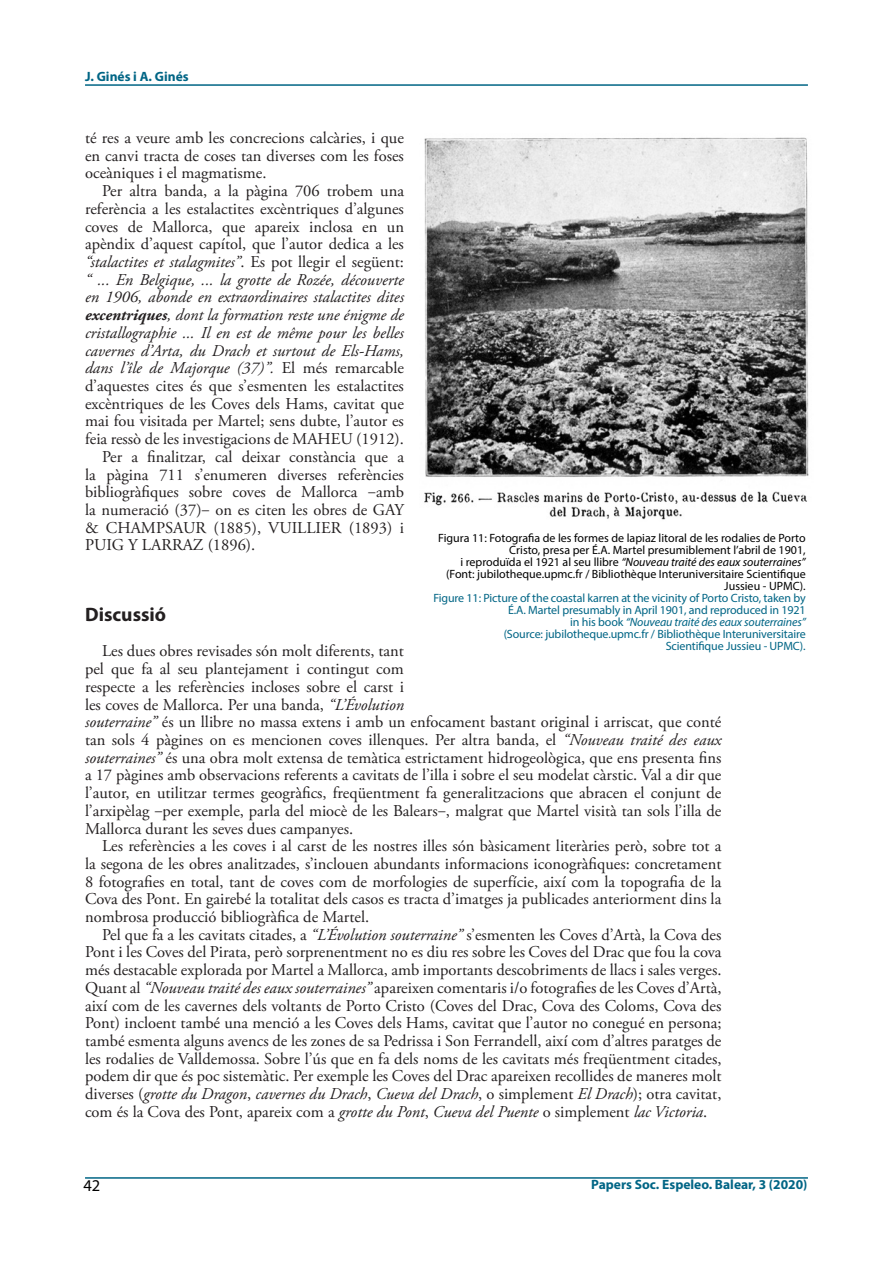
<style>
.page{position:relative;width:893px;height:1263px;background:#fff}
.page>*{position:absolute;margin:0;border:0;box-sizing:border-box;transform-origin:0 0}
.t1{font:700 19.5px "Myriad Pro";color:#231f20}
.t2{font:16.5px/17.7px "Adobe Garamond Pro";color:#231f20;text-align:justify}
.t3{font:italic 16.5px "Adobe Garamond Pro";color:#231f20}
.t4{font:16.5px "Myriad Pro";color:#000}
.t5{font:700 13.5px "Myriad Pro";color:#006585}
.t6{font:12px/12px "Myriad Pro";color:#000;text-align:right}
.t7{font:12px/12px "Myriad Pro";letter-spacing:-.01em;color:#006585;text-align:right}
.s1{font-style:normal}
.s2{font-weight:700}
.s3{font-style:italic}
</style>
<div class="page">
<hr style="left:85px;top:1177px;width:723px;height:2px;background:#006585">
<hr style="left:85px;top:84px;width:723px;height:2px;background:#006585">
<img style="left:424px;top:137px;width:385px;height:383px">
<p class="t5" style="left:85px;top:68px;width:105px">J. Ginés i A. Ginés</p>
<p class="t2" style="left:85px;top:130px;width:320px">té res a veure amb les concrecions calcàries, i que en canvi tracta de coses tan diverses com les foses oceàniques i el magmatisme.</p>
<p class="t2" style="left:102px;top:183px;width:303px">Per altra banda, a la pàgina 706 trobem una</p>
<p class="t2" style="left:85px;top:200px;width:320px">referència a les estalactites excèntriques d’algunes</p>
<p class="t2" style="left:85px;top:218px;width:320px">coves de Mallorca, que apareix inclosa en un</p>
<p class="t2" style="left:85px;top:236px;width:320px">apèndix d’aquest capítol, que l’autor dedica a les</p>
<p class="t3" style="left:85px;top:252px;width:320px">“stalactites et stalagmites”<span class="s1">. Es pot llegir el següent:</span></p>
<p class="t3" style="left:85px;top:270px;width:320px">“ ... En Belgique, ... la grotte de Rozée, découverte</p>
<p class="t3" style="left:85px;top:287px;width:320px">en 1906, abonde en extraordinaires stalactites dites</p>
<p class="t3" style="left:85px;top:305px;width:320px"><span class="s2">excentriques</span>, dont la formation reste une énigme de</p>
<p class="t3" style="left:85px;top:323px;width:320px">cristallographie ... Il en est de même pour les belles</p>
<p class="t3" style="left:85px;top:340px;width:320px">cavernes d’Arta, du Drach et surtout de Els-Hams,</p>
<p class="t3" style="left:85px;top:358px;width:320px">dans l’île de Majorque (37)”. <span class="s1">El més remarcable</span></p>
<p class="t2" style="left:85px;top:377px;width:320px">d’aquestes cites és que s’esmenten les estalactites</p>
<p class="t2" style="left:85px;top:395px;width:320px">excèntriques de les Coves dels Hams, cavitat que</p>
<p class="t2" style="left:85px;top:413px;width:320px">mai fou visitada per Martel; sens dubte, l’autor es</p>
<p class="t2" style="left:85px;top:431px;width:320px">feia ressò de les investigacions de MAHEU (1912).</p>
<p class="t2" style="left:102px;top:448px;width:303px">Per a finalitzar, cal deixar constància que a</p>
<p class="t2" style="left:85px;top:466px;width:320px">la pàgina 711 s’enumeren diverses referències</p>
<p class="t2" style="left:85px;top:484px;width:320px">bibliogràfiques sobre coves de Mallorca ‒amb</p>
<p class="t2" style="left:85px;top:501px;width:320px">la numeració (37)‒ on es citen les obres de GAY</p>
<p class="t2" style="left:85px;top:519px;width:320px">&amp; CHAMPSAUR (1885), VUILLIER (1893) i</p>
<p class="t2" style="left:85px;top:537px;width:172px">PUIG Y LARRAZ (1896).</p>
<p class="t6" style="left:438px;top:531px;width:369px">Figura 11: Fotografia de les formes de lapiaz litoral de les rodalies de Porto Cristo, presa per É.A. Martel presumiblement l’abril de 1901,<br>i reproduïda el 1921 al seu llibre <span class="s3">“Nouveau traité des eaux souterraines” </span>(Font: jubilotheque.upmc.fr / Bibliothèque Interuniversitaire Scientifique Jussieu - UPMC).</p>
<p class="t7" style="left:433px;top:591px;width:374px">Figure 11: Picture of the coastal karren at the vicinity of Porto Cristo, taken by É.A. Martel presumably in April 1901, and reproduced in 1921<br>in his book <span class="s3">“Nouveau traité des eaux souterraines”<br></span>(Source: jubilotheque.upmc.fr / Bibliothèque Interuniversitaire<br>Scientifique Jussieu - UPMC).</p>
<p class="t1" style="left:85px;top:602px;width:83px">Discussió</p>
<p class="t2" style="left:85px;top:643px;width:638px;text-align:left;text-indent:17px">Les dues obres revisades són molt diferents, tant<br>pel que fa al seu plantejament i contingut com<br>respecte a les referències incloses sobre el carst i<br>les coves de Mallorca. Per una banda, <span class="s3">“L’Évolution<br>souterraine”</span> és un llibre no massa extens i amb un enfocament bastant original i arriscat, que conté tan sols 4 pàgines on es mencionen coves illenques. Per altra banda, el <span class="s3">“Nouveau traité des eaux souterraines”</span> és una obra molt extensa de temàtica estrictament hidrogeològica, que ens presenta fins a 17 pàgines amb observacions referents a cavitats de l’illa i sobre el seu modelat càrstic. Val a dir que l’autor, en utilitzar termes geogràfics, freqüentment fa generalitzacions que abracen el conjunt de l’arxipèlag ‒per exemple, parla del miocè de les Balears‒, malgrat que Martel visità tan sols l’illa de Mallorca durant les seves dues campanyes.</p>
<p class="t2" style="left:85px;top:838px;width:638px;text-indent:17px">Les referències a les coves i al carst de les nostres illes són bàsicament literàries però, sobre tot a la segona de les obres analitzades, s’inclouen abundants informacions iconogràfiques: concretament 8 fotografies en total, tant de coves com de morfologies de superfície, així com la topografia de la Cova des Pont. En gairebé la totalitat dels casos es tracta d’imatges ja publicades anteriorment dins la nombrosa producció bibliogràfica de Martel.</p>
<p class="t2" style="left:85px;top:926px;width:638px;text-indent:17px">Pel que fa a les cavitats citades, a <span class="s3">“L’Évolution souterraine”</span> s’esmenten les Coves d’Artà, la Cova des Pont i les Coves del Pirata, però sorprenentment no es diu res sobre les Coves del Drac que fou la cova més destacable explorada por Martel a Mallorca, amb importants descobriments de llacs i sales verges.<br>Quant al <span class="s3">“Nouveau traité des eaux souterraines”</span> apareixen comentaris i/o fotografies de les Coves d’Artà, així com de les cavernes dels voltants de Porto Cristo (Coves del Drac, Cova des Coloms, Cova des Pont) incloent també una menció a les Coves dels Hams, cavitat que l’autor no conegué en persona; també esmenta alguns avencs de les zones de sa Pedrissa i Son Ferrandell, així com d’altres paratges de les rodalies de Valldemossa. Sobre l’ús que en fa dels noms de les cavitats més freqüentment citades, podem dir que és poc sistemàtic. Per exemple les Coves del Drac apareixen recollides de maneres molt diverses (<span class="s3">grotte du Dragon</span>, <span class="s3">cavernes du Drach</span>, <span class="s3">Cueva del Drach</span>, o simplement <span class="s3">El Drach</span>); otra cavitat, com és la Cova des Pont, apareix com a <span class="s3">grotte du Pont</span>, <span class="s3">Cueva del Puente</span> o simplement <span class="s3">lac Victoria</span>.</p>
<p class="t4" style="left:83px;top:1175px;width:18px">42</p>
<p class="t5" style="left:591px;top:1176px;width:218px">Papers Soc. Espeleo. Balear, 3 (2020)</p>
</div>
